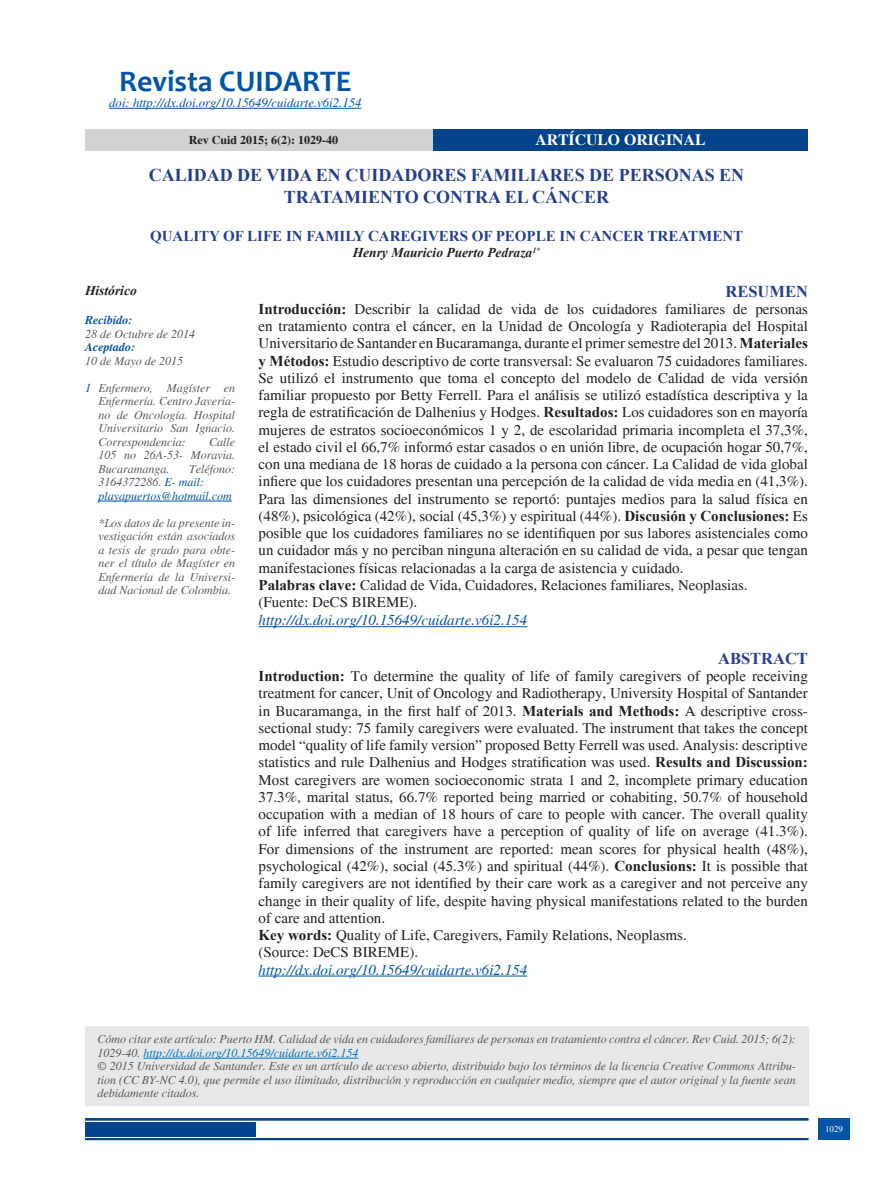
<style>
.page{position:relative;width:893px;height:1191px;background:#fff}
.page>*{position:absolute;margin:0;border:0;box-sizing:border-box;transform-origin:0 0}
.Estilo_de_párrafo_1{font:700 30px "Candara";color:#0154a6}
.titulos{font:700 18px "Times New Roman";color:#253f8e}
.titulos-2{font:700 16.5px "Times New Roman";color:#253f8e}
.parrafos_generales{font:700 16.5px "Times New Roman";color:#253f8e}
.Estilo_de_párrafo_1-2{font:700 15.75px "Times";color:#fff}
.parrafos_generales-2{font:15px/17.2px "Times";color:#231f20;text-align:justify}
.parrafos_generales-3{font:italic 15px "Times";color:#0154a6}
.titulos-3{font:700 15px "Times New Roman";color:#253f8e}
.titulos-4{font:italic 700 13.5px "Times New Roman";color:#231f20}
.autores{font:italic 700 13.5px "Times New Roman";color:#231f20}
.Estilo_de_párrafo_1-3{font:italic 12.75px "Times";color:#0154a6}
.pie_de_página{font:italic 12px/13.5px "Times";color:#57585a;text-align:justify}
.pie_de_página-2{font:italic 12px "Times";color:#0154a6}
.Estilo_de_párrafo_1-4{font:700 12px "Times";color:#231f20}
.pie_de_página-3{font:italic 700 12px "Times";color:#0154a6}
.t1{font:9px "Times New Roman";color:#fff}
.s1{color:#0154a6}
.s2{font-family:"Times New Roman";font-weight:700}
.s3{color:#0072bc}
</style>
<div class="page">
<hr style="left:85px;top:1138px;width:723px;height:1px;background:#01448c">
<hr style="left:85px;top:1139px;width:723px;height:1px;background:#01448c">
<hr style="left:85px;top:1118px;width:723px;height:1px;background:#01448c">
<hr style="left:85px;top:1119px;width:723px;height:1px;background:#01448c">
<div style="left:85px;top:1122px;width:170px;height:14px;background:#01448c"></div>
<div style="left:819px;top:1118px;width:31px;height:22px;background:#0154a6"></div>
<div style="left:85px;top:1026px;width:723px;height:80px;background:#e6e7e9"></div>
<hr style="left:99px;top:501px;width:133px;height:1px;background:#0154a6">
<hr style="left:144px;top:1057px;width:215px;height:1px;background:#0072bc">
<div style="left:85px;top:129px;width:357px;height:22px;background:#d1d2d4"></div>
<div style="left:433px;top:129px;width:375px;height:22px;background:#01448c"></div>
<hr style="left:109px;top:108px;width:252px;height:1px;background:#0154a6">
<hr style="left:259px;top:626px;width:268px;height:1px;background:#0154a6">
<hr style="left:259px;top:975px;width:268px;height:1px;background:#0154a6">
<p class="Estilo_de_párrafo_1" style="left:119px;top:63px;width:234px">Revista CUIDARTE</p>
<p class="Estilo_de_párrafo_1-3" style="left:109px;top:96px;width:254px">doi: http://dx.doi.org/10.15649/cuidarte.v6i2.154</p>
<p class="Estilo_de_párrafo_1-4" style="left:189px;top:133px;width:151px">Rev Cuid 2015; 6(2): 1029-40</p>
<p class="Estilo_de_párrafo_1-2" style="left:535px;top:130px;width:172px">ARTÍCULO ORIGINAL</p>
<p class="titulos" style="left:149px;top:163px;width:597px">CALIDAD DE VIDA EN CUIDADORES FAMILIARES DE PERSONAS EN</p>
<p class="titulos" style="left:284px;top:184px;width:327px">TRATAMIENTO CONTRA EL CÁNCER</p>
<p class="titulos-3" style="left:150px;top:225px;width:595px">QUALITY OF LIFE IN FAMILY CAREGIVERS OF PEOPLE IN CANCER TREATMENT</p>
<p class="titulos-4" style="left:353px;top:243px;width:189px">Henry Mauricio Puerto Pedraza<sup>1*</sup></p>
<p class="autores" style="left:85px;top:281px;width:53px">Histórico</p>
<p class="pie_de_página-3" style="left:85px;top:313px;width:49px">Recibido:</p>
<p class="pie_de_página" style="left:85px;top:327px;width:111px">28 de Octubre de 2014</p>
<p class="pie_de_página-3" style="left:85px;top:340px;width:51px">Aceptado:</p>
<p class="pie_de_página" style="left:85px;top:354px;width:99px">10 de Mayo de 2015</p>
<p class="pie_de_página" style="left:99px;top:381px;width:138px;text-indent:-14px"><span class="s1">1</span> Enfermero, Magíster en Enfermería. Centro Javeria&shy;no de Oncología. Hospital Universitario San Ignacio.<br>Correspondencia:</p>
<p class="pie_de_página" style="left:99px;top:435px;width:138px;text-indent:111px">Calle 105 no 26A-53- Moravia.<br>Bucaramanga.</p>
<p class="pie_de_página" style="left:99px;top:462px;width:138px;text-indent:91px">Teléfono:<br>3164372286. <span class="s1">E- mail:</span></p>
<p class="pie_de_página-2" style="left:99px;top:489px;width:135px">playapuertos@hotmail.com</p>
<p class="pie_de_página" style="left:99px;top:516px;width:138px">*Los datos de la presente in&shy;vestigación están asociados a tesis de grado para obte&shy;ner el título de Magíster en Enfermería de la Universi&shy;dad Nacional de Colombia.</p>
<p class="parrafos_generales" style="left:725px;top:280px;width:84px">RESUMEN</p>
<p class="parrafos_generales-2" style="left:259px;top:300px;width:551px"><span class="s2">Introducción:</span> Describir la calidad de vida de los cuidadores familiares de personas en tratamiento contra el cáncer, en la Unidad de Oncología y Radioterapia del Hospital Universitario de Santander en Bucaramanga, durante el primer semestre del 2013. <span class="s2">Materiales y Métodos:</span> Estudio descriptivo de corte transversal: Se evaluaron 75 cuidadores familiares.<br>Se utilizó el instrumento que toma el concepto del modelo de Calidad de vida versión familiar propuesto por Betty Ferrell. Para el análisis se utilizó estadística descriptiva y la regla de estratificación de Dalhenius y Hodges. <span class="s2">Resultados:</span> Los cuidadores son en mayoría mujeres de estratos socioeconómicos 1 y 2, de escolaridad primaria incompleta el 37,3%, el estado civil el 66,7% informó estar casados o en unión libre, de ocupación hogar 50,7%, con una mediana de 18 horas de cuidado a la persona con cáncer. La Calidad de vida global infiere que los cuidadores presentan una percepción de la calidad de vida media en (41,3%).<br>Para las dimensiones del instrumento se reportó: puntajes medios para la salud física en (48%), psicológica (42%), social (45,3%) y espiritual (44%). <span class="s2">Discusión y Conclusiones:</span> Es posible que los cuidadores familiares no se identifiquen por sus labores asistenciales como un cuidador más y no perciban ninguna alteración en su calidad de vida, a pesar que tengan manifestaciones físicas relacionadas a la carga de asistencia y cuidado.</p>
<p class="parrafos_generales-2" style="left:259px;top:576px;width:491px"><span class="s2">Palabras clave:</span> Calidad de Vida, Cuidadores, Relaciones familiares, Neoplasias.</p>
<p class="parrafos_generales-2" style="left:259px;top:594px;width:160px">(Fuente: DeCS BIREME).</p>
<p class="parrafos_generales-3" style="left:259px;top:612px;width:270px">http://dx.doi.org/10.15649/cuidarte.v6i2.154</p>
<p class="titulos-2" style="left:718px;top:647px;width:91px">ABSTRACT</p>
<p class="parrafos_generales-2" style="left:259px;top:667px;width:551px"><span class="s2">Introduction:</span> To determine the quality of life of family caregivers of people receiving treatment for cancer, Unit of Oncology and Radiotherapy, University Hospital of Santander in Bucaramanga, in the first half of 2013. <span class="s2">Materials and Methods:</span> A descriptive cross&shy;sectional study: 75 family caregivers were evaluated. The instrument that takes the concept model “quality of life family version” proposed Betty Ferrell was used. Analysis: descriptive statistics and rule Dalhenius and Hodges stratification was used. <span class="s2">Results and Discussion:<br></span>Most caregivers are women socioeconomic strata 1 and 2, incomplete primary education 37.3%, marital status, 66.7% reported being married or cohabiting, 50.7% of household occupation with a median of 18 hours of care to people with cancer. The overall quality of life inferred that caregivers have a perception of quality of life on average (41.3%).<br>For dimensions of the instrument are reported: mean scores for physical health (48%), psychological (42%), social (45.3%) and spiritual (44%). <span class="s2">Conclusions:</span> It is possible that family caregivers are not identified by their care work as a caregiver and not perceive any change in their quality of life, despite having physical manifestations related to the burden of care and attention.</p>
<p class="parrafos_generales-2" style="left:259px;top:926px;width:430px"><span class="s2">Key words:</span> Quality of Life, Caregivers, Family Relations, Neoplasms.</p>
<p class="parrafos_generales-2" style="left:259px;top:943px;width:161px">(Source: DeCS BIREME).</p>
<p class="parrafos_generales-3" style="left:259px;top:961px;width:270px">http://dx.doi.org/10.15649/cuidarte.v6i2.154</p>
<p class="pie_de_página" style="left:98px;top:1033px;width:700px">Cómo citar este artículo: Puerto HM. Calidad de vida en cuidadores familiares de personas en tratamiento contra el cáncer. Rev Cuid. 2015; 6(2):<br>1029-40. <span class="s3">http://dx.doi.org/10.15649/cuidarte.v6i2.154</span></p>
<p class="pie_de_página" style="left:98px;top:1060px;width:700px">© 2015 Universidad de Santander. Este es un artículo de acceso abierto, distribuido bajo los términos de la licencia Creative Commons Attribu&shy;tion (CC BY-NC 4.0), que permite el uso ilimitado, distribución y reproducción en cualquier medio, siempre que el autor original y la fuente sean debidamente citados.</p>
<p class="t1" style="left:825px;top:1123px;width:19px">1029</p>
</div>
